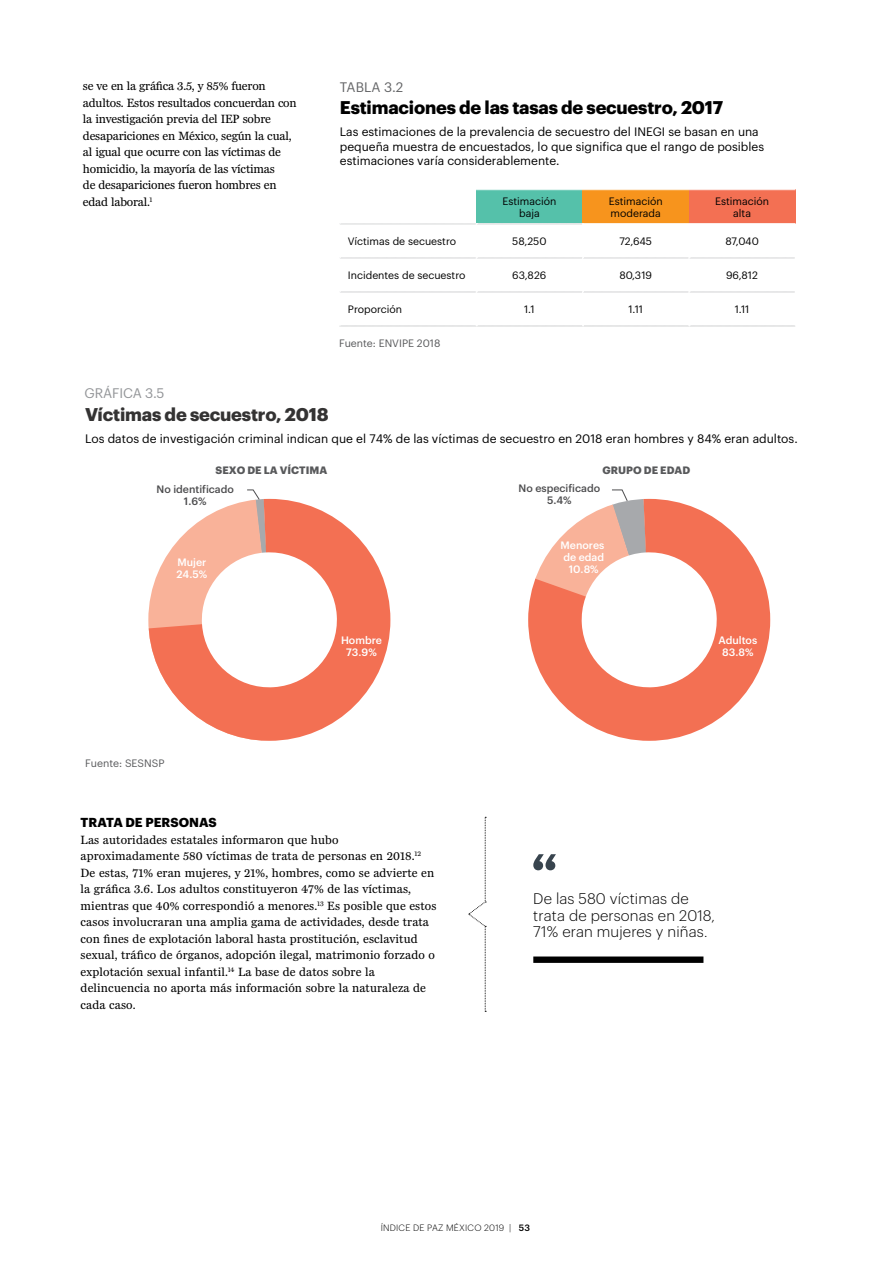
<style>
.page{position:relative;width:893px;height:1263px;background:#fff}
.page>*{position:absolute;margin:0;border:0;box-sizing:border-box;transform-origin:0 0}
.t1{font:700 18px "Graphik";letter-spacing:-.01em;color:#000}
.t2{font:700 18px "Graphik";letter-spacing:-.01em;color:#343333}
.t3{font:300 15px/16.5px "Graphik";letter-spacing:.01em;color:#000}
.t4{font:13.65px "Graphik";letter-spacing:-.01em;color:#939598}
.t5{font:13.5px "Graphik";letter-spacing:.005em;color:#636466}
.t6{font:700 12.75px "Graphik";letter-spacing:.005em;color:#000}
.t7{font:12.3px/16.5px "Miller Daily Two";letter-spacing:.01em;color:#000}
.t8{font:12.3px/16.5px "Miller Daily Two";letter-spacing:-.015em;color:#000}
.t9{font:12px/14.4px "Graphik";color:#000}
.t10{font:10.5px/12px "Graphik";color:#000;text-align:center}
.t11{font:500 10.5px/12px "Graphik";color:#fff;text-align:center}
.t12{font:500 10.5px/12px "Graphik";color:#4d4d4f;text-align:center}
.t13{font:10.5px "Graphik";color:#58595b}
.t14{font:700 10.5px "Graphik";color:#58595b}
.t15{font:300 9px "Graphik";letter-spacing:.025em;color:#000}
.s1{font-weight:500}
</style>
<div class="page">
<div style="left:476px;top:190px;width:106px;height:34px;background:#55c1aa"></div>
<div style="left:582px;top:190px;width:107px;height:34px;background:#f7941d"></div>
<div style="left:689px;top:190px;width:106px;height:34px;background:#f37053"></div>
<svg style="left:340px;top:292px;width:455px;height:1px"></svg>
<svg style="left:339px;top:223px;width:456px;height:69px"></svg>
<svg style="left:340px;top:325px;width:455px;height:1px"></svg>
<hr style="left:339px;top:224px;width:1px;height:34px;background:#fff">
<hr style="left:476px;top:224px;width:1px;height:34px;background:#fff">
<hr style="left:582px;top:223px;width:107px;height:1px;background:#fff">
<hr style="left:582px;top:224px;width:1px;height:34px;background:#fff">
<hr style="left:689px;top:223px;width:106px;height:1px;background:#fff">
<hr style="left:688px;top:224px;width:1px;height:34px;background:#fff">
<hr style="left:339px;top:258px;width:1px;height:34px;background:#fff">
<hr style="left:476px;top:258px;width:1px;height:34px;background:#fff">
<hr style="left:582px;top:258px;width:1px;height:34px;background:#fff">
<hr style="left:688px;top:258px;width:1px;height:34px;background:#fff">
<hr style="left:476px;top:292px;width:1px;height:34px;background:#fff">
<hr style="left:582px;top:292px;width:1px;height:34px;background:#fff">
<hr style="left:688px;top:292px;width:1px;height:34px;background:#fff">
<div style="left:533px;top:957px;width:170px;height:6px;background:#000"></div>
<svg style="left:533px;top:854px;width:23px;height:16px"></svg>
<svg style="left:468px;top:817px;width:18px;height:195px"></svg>
<svg style="left:337px;top:519px;width:53px;height:201px;fill:#f37053"></svg>
<svg style="left:148px;top:490px;width:189px;height:251px"></svg>
<svg style="left:548px;top:519px;width:222px;height:222px;fill:#f37053"></svg>
<svg style="left:528px;top:490px;width:188px;height:197px"></svg>
<p class="t8" style="left:83px;top:78px;width:215px">se ve en la gráfica 3.5, y 85% fueron adultos. Estos resultados concuerdan con la investigación previa del IEP sobre desapariciones en México, según la cual, al igual que ocurre con las víctimas de homicidio, la mayoría de las víctimas<br>de desapariciones fueron hombres en edad laboral.<sup>1</sup></p>
<p class="t5" style="left:340px;top:77px;width:65px">TABLA 3.2</p>
<h1 class="t1" style="left:340px;top:93px;width:385px">Estimaciones de las tasas de secuestro, 2017</h1>
<p class="t9" style="left:340px;top:124px;width:426px">Las estimaciones de la prevalencia de secuestro del INEGI se basan en una pequeña muestra de encuestados, lo que significa que el rango de posibles estimaciones varía considerablemente.</p>
<p class="t10" style="left:502px;top:194px;width:55px">Estimación baja</p>
<p class="t10" style="left:608px;top:194px;width:55px;text-align:left">Estimación moderada</p>
<p class="t10" style="left:715px;top:194px;width:55px">Estimación alta</p>
<p class="t10" style="left:348px;top:234px;width:110px">Víctimas de secuestro</p>
<p class="t10" style="left:512px;top:234px;width:36px">58,250</p>
<p class="t10" style="left:619px;top:234px;width:34px">72,645</p>
<p class="t10" style="left:725px;top:234px;width:35px">87,040</p>
<p class="t10" style="left:348px;top:268px;width:119px">Incidentes de secuestro</p>
<p class="t10" style="left:512px;top:268px;width:35px">63,826</p>
<p class="t10" style="left:619px;top:268px;width:34px">80,319</p>
<p class="t10" style="left:726px;top:268px;width:33px">96,812</p>
<p class="t10" style="left:348px;top:302px;width:56px">Proporción</p>
<p class="t10" style="left:524px;top:302px;width:12px">1.1</p>
<p class="t10" style="left:628px;top:302px;width:16px">1.11</p>
<p class="t10" style="left:734px;top:302px;width:16px">1.11</p>
<p class="t13" style="left:339px;top:335px;width:103px">Fuente: ENVIPE 2018</p>
<p class="t4" style="left:85px;top:383px;width:81px">GRÁFICA 3.5</p>
<h1 class="t2" style="left:85px;top:401px;width:245px">Víctimas de secuestro, 2018</h1>
<p class="t9" style="left:85px;top:430px;width:714px">Los datos de investigación criminal indican que el 74% de las víctimas de secuestro en 2018 eran hombres y 84% eran adultos.</p>
<p class="t14" style="left:215px;top:462px;width:113px">SEXO DE LA VÍCTIMA</p>
<p class="t14" style="left:602px;top:462px;width:89px">GRUPO DE EDAD</p>
<p class="t12" style="left:157px;top:484px;width:79px">No identificado<br>1.6%</p>
<p class="t11" style="left:176px;top:557px;width:32px;text-align:left">Mujer<br>24.5%</p>
<p class="t13" style="left:85px;top:756px;width:81px">Fuente: SESNSP</p>
<p class="t11" style="left:341px;top:635px;width:43px">Hombre<br>73.9%</p>
<p class="t6" style="left:81px;top:813px;width:138px">TRATA DE PERSONAS</p>
<p class="t7" style="left:81px;top:832px;width:357px">Las autoridades estatales informaron que hubo aproximadamente 580 víctimas de trata de personas en 2018.<sup>12<br></sup>De estas, 71% eran mujeres, y 21%, hombres, como se advierte en la gráfica 3.6. Los adultos constituyeron 47% de las víctimas, mientras que 40% correspondió a menores.<sup>13</sup> Es posible que estos casos involucraran una amplia gama de actividades, desde trata con fines de explotación laboral hasta prostitución, esclavitud sexual, tráfico de órganos, adopción ilegal, matrimonio forzado o explotación sexual infantil.<sup>14</sup> La base de datos sobre la delincuencia no aporta más información sobre la naturaleza de cada caso.</p>
<p class="t12" style="left:518px;top:483px;width:83px">No especificado<br>5.4%</p>
<p class="t11" style="left:560px;top:540px;width:45px">Menores de edad<br>10.8%</p>
<p class="t11" style="left:718px;top:635px;width:40px">Adultos<br>83.8%</p>
<p class="t3" style="left:533px;top:890px;width:183px">De las 580 víctimas de trata de personas en 2018,<br>71% eran mujeres y niñas.</p>
<p class="t15" style="left:381px;top:1221px;width:151px">ÍNDICE DE PAZ MÉXICO 2019 | <span class="s1">53</span></p>
</div>
